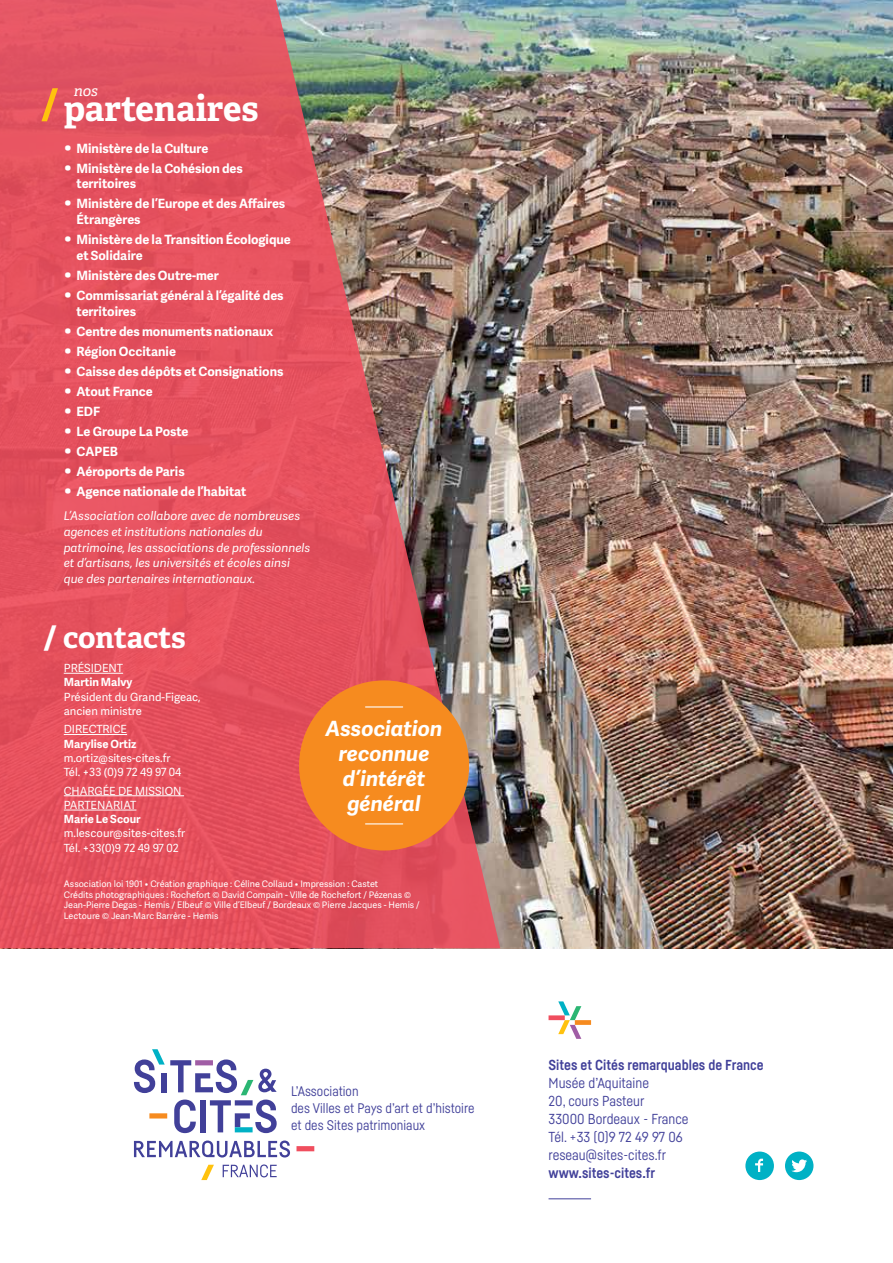
<style>
.page{position:relative;width:893px;height:1263px;background:#fff}
.page>*{position:absolute;margin:0;border:0;box-sizing:border-box;transform-origin:0 0}
.t1{font:700 35.25px "Adelle Basic";color:#fff}
.t2{font:700 30px "Adelle Basic";letter-spacing:-.005em;color:#fff}
.t3{font:italic 700 21px/25.2px "Adelle Sans";color:#fff;text-align:center}
.t4{font:italic 14.85px "Adelle Basic";color:#fff}
.t5{font:14.25px/18px "Fabrikat";color:#414099}
.t6{font:700 14.25px "Fabrikat";color:#414099}
.t7{font:13.65px/17.2px "Fabrikat";color:#414099}
.t8{font:700 12.75px/15.8px "Adelle Sans";color:#fff}
.t9{font:italic 12px/15.8px "Adelle Sans";color:#fff}
.t10{font:11.25px/14.2px "Adelle Sans";color:#fff}
.t11{font:700 11.25px "Adelle Sans";color:#fff}
.t12{font:9px/10.8px "Adelle Sans";color:#fff}
.s1{font-size:18px}
</style>
<div class="page">
<img style="left:500px;top:0;width:393px;height:948px">
<img style="left:0;top:0;width:500px;height:948px">
<div style="left:299px;top:680px;width:170px;height:170px;background:#f68b1f;border-radius:50%"></div>
<hr style="left:366px;top:823px;width:37px;height:1px;background:#fff">
<hr style="left:366px;top:706px;width:37px;height:1px;background:#fff">
<svg style="left:41px;top:88px;width:17px;height:33px"></svg>
<hr style="left:64px;top:673px;width:59px;height:1px;background:#fff">
<hr style="left:64px;top:734px;width:63px;height:1px;background:#fff">
<hr style="left:64px;top:795px;width:120px;height:1px;background:#fff">
<hr style="left:64px;top:810px;width:72px;height:1px;background:#fff">
<svg style="left:201px;top:1165px;width:13px;height:15px"></svg>
<svg style="left:134px;top:1049px;width:143px;height:84px"></svg>
<div style="left:235px;top:1100px;width:18px;height:5px;background:#414099"></div>
<div style="left:235px;top:1127px;width:18px;height:5px;background:#00b1c5"></div>
<div style="left:149px;top:1113px;width:18px;height:5px;background:#f68b1f"></div>
<div style="left:296px;top:1146px;width:18px;height:5px;background:#f04e5e"></div>
<svg style="left:134px;top:1140px;width:156px;height:17px"></svg>
<svg style="left:223px;top:1164px;width:54px;height:13px"></svg>
<hr style="left:549px;top:1198px;width:42px;height:1px;background:#414099">
<svg style="left:558px;top:1001px;width:23px;height:38px"></svg>
<div style="left:575px;top:1020px;width:16px;height:5px;background:#f68b1f"></div>
<div style="left:549px;top:1015px;width:16px;height:5px;background:#f04e5e"></div>
<div style="left:745px;top:1151px;width:29px;height:29px;background:#00b1c5;border-radius:50%"></div>
<svg style="left:755px;top:1158px;width:9px;height:14px"></svg>
<div style="left:785px;top:1151px;width:28px;height:29px;background:#00b1c5;border-radius:50%"></div>
<svg style="left:791px;top:1159px;width:16px;height:13px"></svg>
<p class="t4" style="left:74px;top:82px;width:26px">nos</p>
<h1 class="t1" style="left:64px;top:86px;width:196px">partenaires</h1>
<p class="t8" style="left:64px;top:140px;width:146px"><span class="s1">•</span> Ministère de la Culture</p>
<p class="t8" style="left:77px;top:160px;width:168px;text-indent:-13px"><span class="s1">•</span> Ministère de la Cohésion des territoires</p>
<p class="t8" style="left:77px;top:195px;width:210px;text-indent:-13px"><span class="s1">•</span> Ministère de l’Europe et des Affaires<br>Étrangères</p>
<p class="t8" style="left:77px;top:231px;width:216px;text-indent:-13px"><span class="s1">•</span> Ministère de la Transition Écologique et Solidaire</p>
<p class="t8" style="left:64px;top:267px;width:157px"><span class="s1">•</span> Ministère des Outre-mer</p>
<p class="t8" style="left:77px;top:287px;width:209px;text-indent:-13px"><span class="s1">•</span> Commissariat général à l’égalité des territoires</p>
<p class="t8" style="left:64px;top:323px;width:211px"><span class="s1">•</span> Centre des monuments nationaux</p>
<p class="t8" style="left:64px;top:343px;width:114px"><span class="s1">•</span> Région Occitanie</p>
<p class="t8" style="left:64px;top:363px;width:221px"><span class="s1">•</span> Caisse des dépôts et Consignations</p>
<p class="t8" style="left:64px;top:383px;width:91px"><span class="s1">•</span> Atout France</p>
<p class="t8" style="left:64px;top:403px;width:38px"><span class="s1">•</span> EDF</p>
<p class="t8" style="left:64px;top:423px;width:126px"><span class="s1">•</span> Le Groupe La Poste</p>
<p class="t8" style="left:64px;top:443px;width:56px"><span class="s1">•</span> CAPEB</p>
<p class="t8" style="left:64px;top:463px;width:122px"><span class="s1">•</span> Aéroports de Paris</p>
<p class="t8" style="left:64px;top:483px;width:184px"><span class="s1">•</span> Agence nationale de l’habitat</p>
<p class="t9" style="left:64px;top:507px;width:248px">L’Association collabore avec de nombreuses agences et institutions nationales du patrimoine, les associations de professionnels et d’artisans, les universités et écoles ainsi que des partenaires internationaux.</p>
<h2 class="t2" style="left:44px;top:618px;width:144px">/ contacts</h2>
<p class="t10" style="left:64px;top:661px;width:61px">PRÉSIDENT</p>
<p class="t11" style="left:64px;top:674px;width:70px">Martin Malvy</p>
<p class="t10" style="left:64px;top:689px;width:138px">Président du Grand-Figeac, ancien ministre</p>
<p class="t10" style="left:64px;top:722px;width:65px">DIRECTRICE</p>
<p class="t11" style="left:64px;top:735px;width:74px">Marylise Ortiz</p>
<p class="t10" style="left:64px;top:750px;width:119px">m.ortiz@sites-cites.fr<br>Tél. +33 (0)9 72 49 97 04</p>
<p class="t10" style="left:64px;top:783px;width:119px">CHARGÉE DE MISSION<br>PARTENARIAT</p>
<p class="t11" style="left:64px;top:811px;width:78px">Marie Le Scour</p>
<p class="t10" style="left:64px;top:826px;width:123px">m.lescour@sites-cites.fr<br>Tél. +33(0)9 72 49 97 02</p>
<h3 class="t3" style="left:326px;top:715px;width:118px">Association reconnue d’intérêt général</h3>
<p class="t12" style="left:64px;top:878px;width:357px">Association loi 1901 • Création graphique : Céline Collaud • Impression : Castet<br>Crédits photographiques : Rochefort © David Compain - Ville de Rochefort / Pézenas © Jean-Pierre Degas - Hemis / Elbeuf © Ville d’Elbeuf / Bordeaux © Pierre Jacques - Hemis / Lectoure © Jean-Marc Barrère - Hemis</p>
<p class="t7" style="left:291px;top:1082px;width:185px">L’Association<br>des Villes et Pays d’art et d’histoire et des Sites patrimoniaux</p>
<p class="t6" style="left:549px;top:1056px;width:217px">Sites et Cités remarquables de France</p>
<p class="t5" style="left:549px;top:1073px;width:142px">Musée d’Aquitaine<br>20, cours Pasteur<br>33000 Bordeaux - France<br>Tél. +33 (0)9 72 49 97 06 reseau@sites-cites.fr</p>
<p class="t6" style="left:549px;top:1164px;width:108px">www.sites-cites.fr</p>
</div>
